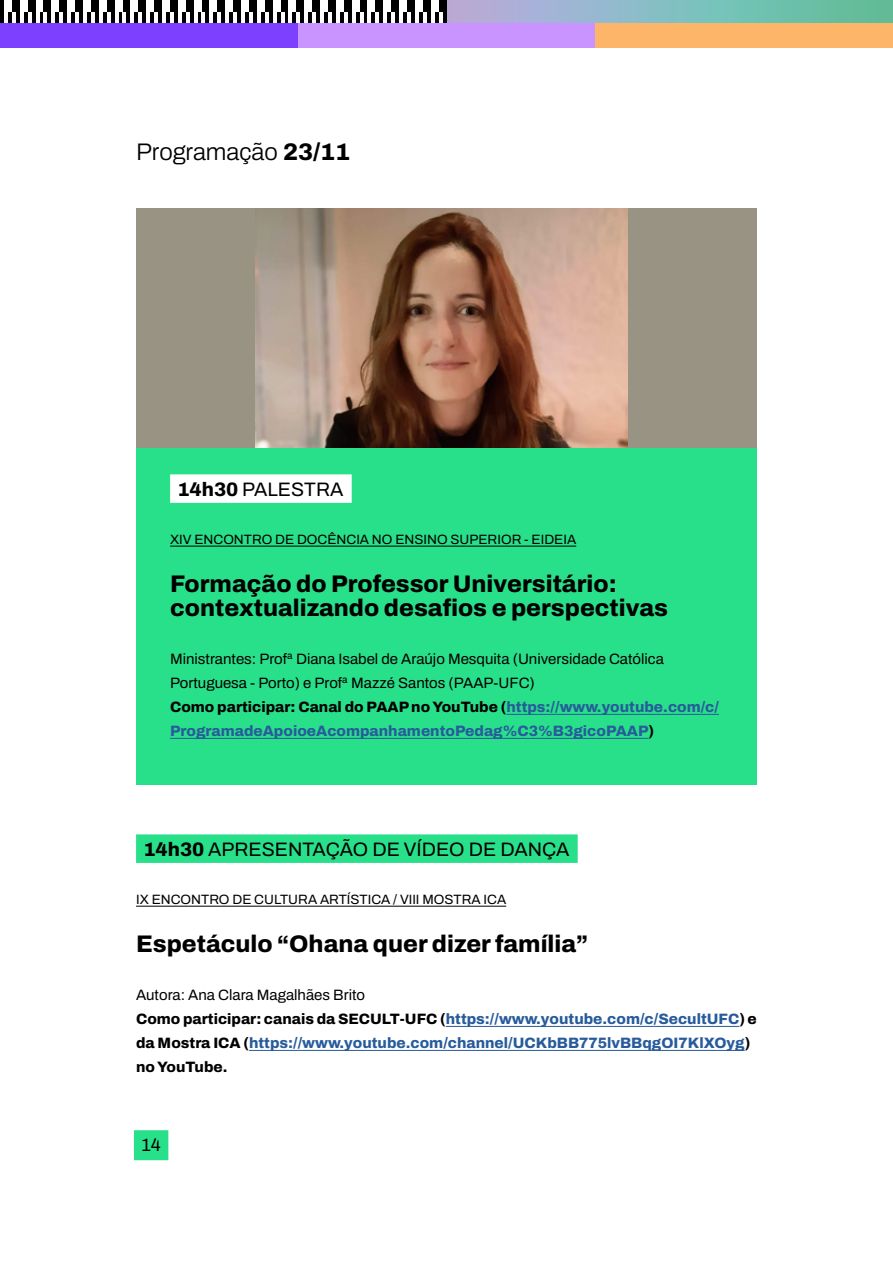
<style>
.page{position:relative;width:893px;height:1263px;background:#fff}
.page>*{position:absolute;margin:0;border:0;box-sizing:border-box;transform-origin:0 0}
.t1{font:800 24px/24px "Archivo";color:#000}
.t2{font:300 24px "Archivo";color:#000}
.t3{font:19.5px "Archivo";color:#000}
.t4{font:18px "Archivo";color:#000}
.t5{font:15px/24px "Archivo";color:#000}
.t6{font:800 15px/24px "Archivo";color:#275b9b}
.t7{font:13.5px "Archivo";color:#000}
.s1{font-weight:800}
.s2{font-weight:800;color:#275b9b}
.s3{font-weight:400;color:#000}
.s4{color:#000}
</style>
<div class="page">
<div style="left:134px;top:1130px;width:34px;height:30px;background:#29e08a"></div>
<div style="left:136px;top:208px;width:621px;height:264px;background:#999383"></div>
<img style="left:255px;top:208px;width:372px;height:240px">
<div style="left:136px;top:448px;width:621px;height:336px;background:#29e08a"></div>
<div style="left:170px;top:474px;width:182px;height:29px;background:#fff"></div>
<hr style="left:170px;top:546px;width:406px;height:1px;background:#000">
<hr style="left:506px;top:714px;width:213px;height:1px;background:#275b9b">
<hr style="left:170px;top:738px;width:479px;height:1px;background:#275b9b">
<div style="left:136px;top:834px;width:442px;height:29px;background:#29e08a"></div>
<hr style="left:136px;top:906px;width:370px;height:1px;background:#000">
<hr style="left:446px;top:1026px;width:293px;height:1px;background:#275b9b">
<hr style="left:249px;top:1050px;width:496px;height:1px;background:#275b9b">
<svg style="left:446px;top:21px;width:447px;height:2px"></svg>
<svg style="left:446px;top:0;width:447px;height:21px;background:#87b9be"></svg>
<hr style="left:435px;top:12px;width:4px;height:11px;background:#000">
<hr style="left:427px;top:12px;width:4px;height:11px;background:#000">
<hr style="left:419px;top:12px;width:4px;height:11px;background:#000">
<hr style="left:411px;top:12px;width:4px;height:11px;background:#000">
<hr style="left:403px;top:12px;width:4px;height:11px;background:#000">
<hr style="left:395px;top:12px;width:4px;height:11px;background:#000">
<hr style="left:387px;top:12px;width:4px;height:11px;background:#000">
<hr style="left:379px;top:12px;width:4px;height:11px;background:#000">
<hr style="left:371px;top:12px;width:4px;height:11px;background:#000">
<svg style="left:364px;top:12px;width:3px;height:11px"></svg>
<hr style="left:356px;top:12px;width:4px;height:11px;background:#000">
<hr style="left:348px;top:12px;width:4px;height:11px;background:#000">
<hr style="left:340px;top:12px;width:4px;height:11px;background:#000">
<hr style="left:332px;top:12px;width:4px;height:11px;background:#000">
<svg style="left:443px;top:0;width:3px;height:23px"></svg>
<hr style="left:439px;top:0;width:4px;height:12px;background:#000">
<hr style="left:427px;top:0;width:4px;height:12px;background:#000">
<hr style="left:423px;top:0;width:4px;height:12px;background:#000">
<hr style="left:411px;top:0;width:4px;height:12px;background:#000">
<hr style="left:407px;top:0;width:4px;height:12px;background:#000">
<hr style="left:395px;top:0;width:4px;height:12px;background:#000">
<hr style="left:391px;top:0;width:4px;height:12px;background:#000">
<hr style="left:379px;top:0;width:4px;height:12px;background:#000">
<hr style="left:375px;top:0;width:4px;height:12px;background:#000">
<hr style="left:363px;top:0;width:4px;height:12px;background:#000">
<svg style="left:360px;top:0;width:3px;height:12px"></svg>
<hr style="left:348px;top:0;width:4px;height:12px;background:#000">
<hr style="left:344px;top:0;width:4px;height:12px;background:#000">
<hr style="left:332px;top:0;width:4px;height:12px;background:#000">
<hr style="left:324px;top:12px;width:4px;height:11px;background:#000">
<hr style="left:316px;top:12px;width:4px;height:11px;background:#000">
<hr style="left:308px;top:12px;width:4px;height:11px;background:#000">
<hr style="left:300px;top:12px;width:4px;height:11px;background:#000">
<hr style="left:292px;top:12px;width:4px;height:11px;background:#000">
<svg style="left:285px;top:12px;width:3px;height:11px"></svg>
<hr style="left:277px;top:12px;width:4px;height:11px;background:#000">
<hr style="left:269px;top:12px;width:4px;height:11px;background:#000">
<hr style="left:261px;top:12px;width:4px;height:11px;background:#000">
<hr style="left:253px;top:12px;width:4px;height:11px;background:#000">
<hr style="left:245px;top:12px;width:4px;height:11px;background:#000">
<hr style="left:237px;top:12px;width:4px;height:11px;background:#000">
<hr style="left:229px;top:12px;width:4px;height:11px;background:#000">
<hr style="left:221px;top:12px;width:4px;height:11px;background:#000">
<hr style="left:328px;top:0;width:4px;height:12px;background:#000">
<hr style="left:316px;top:0;width:4px;height:12px;background:#000">
<hr style="left:312px;top:0;width:4px;height:12px;background:#000">
<hr style="left:300px;top:0;width:4px;height:12px;background:#000">
<hr style="left:296px;top:0;width:4px;height:12px;background:#000">
<hr style="left:284px;top:0;width:4px;height:12px;background:#000">
<svg style="left:281px;top:0;width:3px;height:12px"></svg>
<hr style="left:269px;top:0;width:4px;height:12px;background:#000">
<hr style="left:265px;top:0;width:4px;height:12px;background:#000">
<hr style="left:253px;top:0;width:4px;height:12px;background:#000">
<hr style="left:249px;top:0;width:4px;height:12px;background:#000">
<hr style="left:237px;top:0;width:4px;height:12px;background:#000">
<hr style="left:233px;top:0;width:4px;height:12px;background:#000">
<hr style="left:221px;top:0;width:4px;height:12px;background:#000">
<hr style="left:213px;top:12px;width:4px;height:11px;background:#000">
<hr style="left:205px;top:12px;width:4px;height:11px;background:#000">
<hr style="left:190px;top:12px;width:4px;height:11px;background:#000">
<hr style="left:182px;top:12px;width:4px;height:11px;background:#000">
<hr style="left:174px;top:12px;width:4px;height:11px;background:#000">
<hr style="left:166px;top:12px;width:4px;height:11px;background:#000">
<hr style="left:158px;top:12px;width:4px;height:11px;background:#000">
<hr style="left:150px;top:12px;width:4px;height:11px;background:#000">
<hr style="left:142px;top:12px;width:4px;height:11px;background:#000">
<hr style="left:134px;top:12px;width:4px;height:11px;background:#000">
<hr style="left:126px;top:12px;width:4px;height:11px;background:#000">
<hr style="left:111px;top:12px;width:4px;height:11px;background:#000">
<hr style="left:217px;top:0;width:4px;height:12px;background:#000">
<hr style="left:205px;top:0;width:4px;height:12px;background:#000">
<svg style="left:202px;top:0;width:3px;height:12px"></svg>
<hr style="left:190px;top:0;width:4px;height:12px;background:#000">
<hr style="left:186px;top:0;width:4px;height:12px;background:#000">
<hr style="left:174px;top:0;width:4px;height:12px;background:#000">
<hr style="left:170px;top:0;width:4px;height:12px;background:#000">
<hr style="left:158px;top:0;width:4px;height:12px;background:#000">
<hr style="left:154px;top:0;width:4px;height:12px;background:#000">
<hr style="left:142px;top:0;width:4px;height:12px;background:#000">
<hr style="left:138px;top:0;width:4px;height:12px;background:#000">
<hr style="left:126px;top:0;width:4px;height:12px;background:#000">
<svg style="left:123px;top:0;width:3px;height:12px"></svg>
<svg style="left:198px;top:12px;width:3px;height:11px"></svg>
<svg style="left:119px;top:12px;width:3px;height:11px"></svg>
<hr style="left:111px;top:0;width:4px;height:12px;background:#000">
<hr style="left:103px;top:12px;width:4px;height:11px;background:#000">
<hr style="left:95px;top:12px;width:4px;height:11px;background:#000">
<hr style="left:87px;top:12px;width:4px;height:11px;background:#000">
<hr style="left:79px;top:12px;width:4px;height:11px;background:#000">
<hr style="left:71px;top:12px;width:4px;height:11px;background:#000">
<hr style="left:63px;top:12px;width:4px;height:11px;background:#000">
<hr style="left:55px;top:12px;width:4px;height:11px;background:#000">
<hr style="left:47px;top:12px;width:4px;height:11px;background:#000">
<hr style="left:32px;top:12px;width:4px;height:11px;background:#000">
<hr style="left:24px;top:12px;width:4px;height:11px;background:#000">
<hr style="left:16px;top:12px;width:4px;height:11px;background:#000">
<hr style="left:8px;top:12px;width:4px;height:11px;background:#000">
<hr style="left:0;top:12px;width:4px;height:11px;background:#000">
<hr style="left:107px;top:0;width:4px;height:12px;background:#000">
<hr style="left:95px;top:0;width:4px;height:12px;background:#000">
<hr style="left:91px;top:0;width:4px;height:12px;background:#000">
<hr style="left:79px;top:0;width:4px;height:12px;background:#000">
<hr style="left:75px;top:0;width:4px;height:12px;background:#000">
<hr style="left:63px;top:0;width:4px;height:12px;background:#000">
<hr style="left:59px;top:0;width:4px;height:12px;background:#000">
<hr style="left:47px;top:0;width:4px;height:12px;background:#000">
<hr style="left:43px;top:0;width:4px;height:12px;background:#000">
<hr style="left:32px;top:0;width:4px;height:12px;background:#000">
<hr style="left:28px;top:0;width:4px;height:12px;background:#000">
<hr style="left:16px;top:0;width:4px;height:12px;background:#000">
<hr style="left:12px;top:0;width:4px;height:12px;background:#000">
<svg style="left:40px;top:12px;width:3px;height:11px"></svg>
<hr style="left:0;top:0;width:4px;height:12px;background:#000">
<div style="left:595px;top:23px;width:298px;height:25px;background:#fcb569"></div>
<div style="left:298px;top:23px;width:297px;height:25px;background:#c994ff"></div>
<div style="left:0;top:23px;width:298px;height:25px;background:#7d40ff"></div>
<h1 class="t2" style="left:136px;top:134px;width:216px">Programação <span class="s1">23/11</span></h1>
<h2 class="t3" style="left:177px;top:475px;width:168px"><span class="s1">14h30</span> PALESTRA</h2>
<p class="t7" style="left:170px;top:529px;width:408px">XIV ENCONTRO DE DOCÊNCIA NO ENSINO SUPERIOR - EIDEIA</p>
<h1 class="t1" style="left:170px;top:572px;width:499px">Formação do Professor Universitário: contextualizando desafios e perspectivas</h1>
<p class="t5" style="left:170px;top:647px;width:550px">Ministrantes: Profª Diana Isabel de Araújo Mesquita (Universidade Católica Portuguesa - Porto) e Profª Mazzé Santos (PAAP-UFC)<br><span class="s1">Como participar: Canal do PAAP no YouTube (</span><span class="s2">https://www.youtube.com/c/ ProgramadeApoioeAcompanhamentoPedag%C3%B3gicoPAAP</span><span class="s1">)</span></p>
<h2 class="t3" style="left:143px;top:835px;width:428px"><span class="s1">14h30</span> APRESENTAÇÃO DE VÍDEO DE DANÇA</h2>
<p class="t7" style="left:136px;top:889px;width:372px">IX ENCONTRO DE CULTURA ARTÍSTICA / VIII MOSTRA ICA</p>
<h1 class="t1" style="left:136px;top:932px;width:453px">Espetáculo “Ohana quer dizer família”</h1>
<p class="t6" style="left:136px;top:983px;width:622px"><span class="s3">Autora: Ana Clara Magalhães Brito<br></span><span class="s4">Como participar: canais da SECULT-UFC (</span>https://www.youtube.com/c/SecultUFC<span class="s4">) e da Mostra ICA (</span>https://www.youtube.com/channel/UCKbBB775lvBBqgOI7KlXOyg<span class="s4">) no YouTube.</span></p>
<p class="t4" style="left:141px;top:1131px;width:21px">14</p>
</div>
